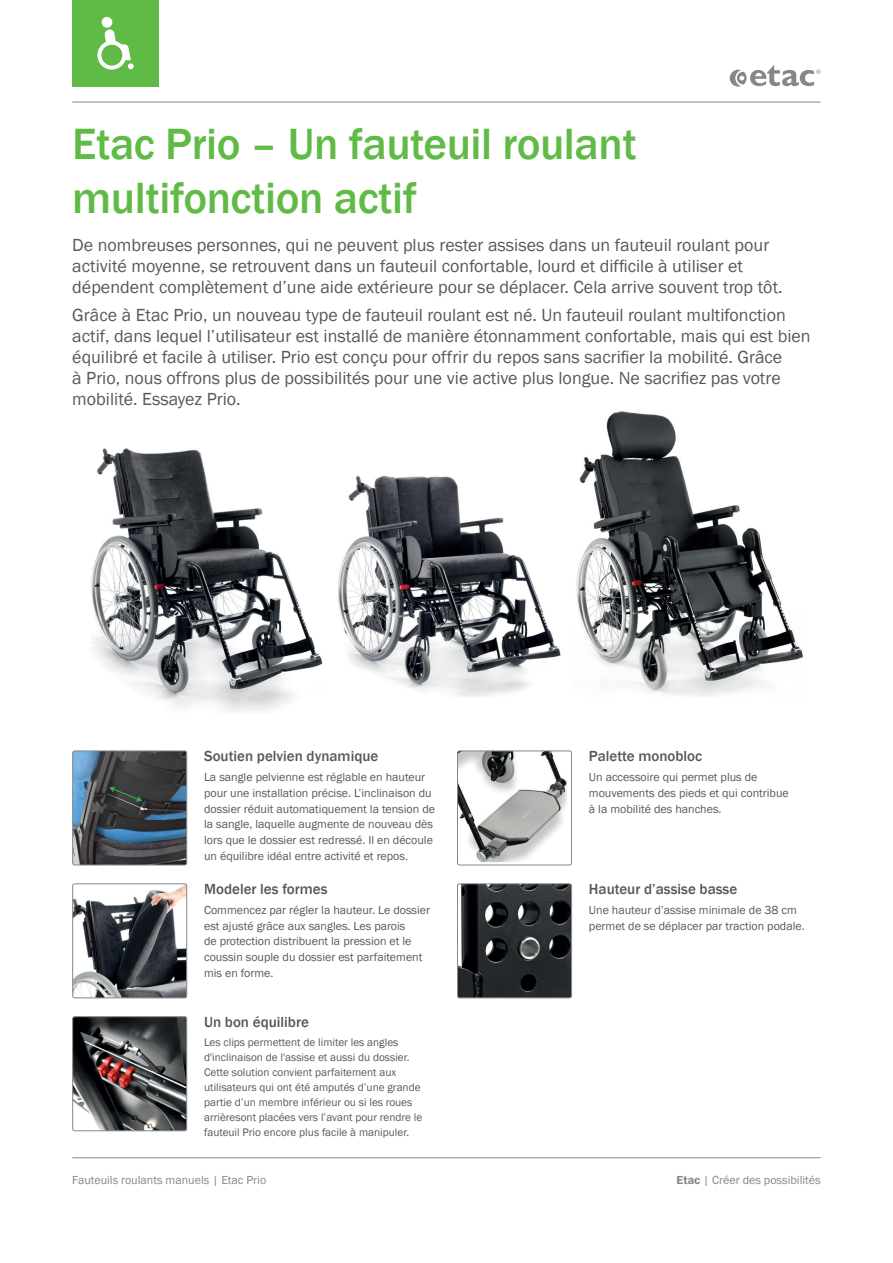
<style>
.page{position:relative;width:893px;height:1263px;background:#fff}
.page>*{position:absolute;margin:0;border:0;box-sizing:border-box;transform-origin:0 0}
.t1{font:500 45px/54px "Franklin Gothic";letter-spacing:-.01em;color:#60bb46}
.t2{font:18px/21px "Franklin Gothic";color:#57585a}
.t3{font:500 15px "Franklin Gothic";color:#57585a}
.t4{font:12px/15.8px "Franklin Gothic";color:#57585a}
.t5{font:12px "Franklin Gothic";color:#83888c}
.t6{font:11.25px/15px "Franklin Gothic";color:#57585a}
.s1{font-weight:600}
</style>
<div class="page">
<hr style="left:72px;top:102px;width:749px;height:1px;background:#83888c">
<hr style="left:72px;top:1157px;width:749px;height:1px;background:#83888c">
<svg style="left:730px;top:65px;width:91px;height:22px"></svg>
<div style="left:72px;top:0;width:87px;height:87px;background:#60bb46"></div>
<svg style="left:97px;top:29px;width:37px;height:41px"></svg>
<div style="left:102px;top:17px;width:10px;height:11px;background:#fff;border-radius:50%"></div>
<img style="left:91px;top:448px;width:232px;height:264px">
<img style="left:338px;top:475px;width:223px;height:222px">
<img style="left:576px;top:411px;width:227px;height:285px">
<img style="left:74px;top:752px;width:113px;height:113px">
<div style="left:72px;top:750px;width:115px;height:115px;border:1px solid #83888c;border-radius:2px"></div>
<img style="left:74px;top:885px;width:113px;height:113px">
<div style="left:72px;top:883px;width:115px;height:115px;border:1px solid #83888c;border-radius:2px"></div>
<img style="left:74px;top:1018px;width:113px;height:113px">
<div style="left:72px;top:1016px;width:115px;height:115px;border:1px solid #83888c;border-radius:2px"></div>
<img style="left:457px;top:752px;width:115px;height:113px">
<div style="left:457px;top:750px;width:115px;height:115px;border:1px solid #83888c;border-radius:2px"></div>
<img style="left:457px;top:885px;width:115px;height:113px">
<div style="left:457px;top:883px;width:115px;height:115px;border:1px solid #83888c;border-radius:2px"></div>
<h1 class="t1" style="left:72px;top:118px;width:566px">Etac Prio – Un fauteuil roulant multifonction actif</h1>
<p class="t2" style="left:72px;top:235px;width:712px">De nombreuses personnes, qui ne peuvent plus rester assises dans un fauteuil roulant pour activité moyenne, se retrouvent dans un fauteuil confortable, lourd et difficile à utiliser et dépendent complètement d’une aide extérieure pour se déplacer. Cela arrive souvent trop tôt.</p>
<p class="t2" style="left:72px;top:304px;width:740px">Grâce à Etac Prio, un nouveau type de fauteuil roulant est né. Un fauteuil roulant multifonction actif, dans lequel l’utilisateur est installé de manière étonnamment confortable, mais qui est bien équilibré et facile à utiliser. Prio est conçu pour offrir du repos sans sacrifier la mobilité. Grâce<br>à Prio, nous offrons plus de possibilités pour une vie active plus longue. Ne sacrifiez pas votre mobilité. Essayez Prio.</p>
<p class="t3" style="left:204px;top:747px;width:176px">Soutien pelvien dynamique</p>
<p class="t4" style="left:204px;top:769px;width:232px">La sangle pelvienne est réglable en hauteur pour une installation précise. L’inclinaison du dossier réduit automatiquement la tension de la sangle, laquelle augmente de nouveau dès lors que le dossier est redressé. Il en découle un équilibre idéal entre activité et repos.</p>
<p class="t3" style="left:204px;top:880px;width:125px">Modeler les formes</p>
<p class="t4" style="left:204px;top:902px;width:228px">Commencez par régler la hauteur. Le dossier est ajusté grâce aux sangles. Les parois<br>de protection distribuent la pression et le coussin souple du dossier est parfaitement mis en forme.</p>
<p class="t3" style="left:204px;top:1012px;width:106px">Un bon équilibre</p>
<p class="t6" style="left:204px;top:1035px;width:220px">Les clips permettent de limiter les angles d'inclinaison de l'assise et aussi du dossier.<br>Cette solution convient parfaitement aux utilisateurs qui ont été amputés d’une grande partie d’un membre inférieur ou si les roues arrièresont placées vers l’avant pour rendre le fauteuil Prio encore plus facile à manipuler.</p>
<p class="t3" style="left:589px;top:747px;width:115px">Palette monobloc</p>
<p class="t4" style="left:589px;top:769px;width:201px">Un accessoire qui permet plus de mouvements des pieds et qui contribue à la mobilité des hanches.</p>
<p class="t3" style="left:589px;top:880px;width:150px">Hauteur d’assise basse</p>
<p class="t4" style="left:589px;top:902px;width:217px">Une hauteur d’assise minimale de 38 cm permet de se déplacer par traction podale.</p>
<p class="t5" style="left:72px;top:1173px;width:195px">Fauteuils roulants manuels | Etac Prio</p>
<p class="t5" style="left:676px;top:1173px;width:146px"><span class="s1">Etac</span> | Créer des possibilités</p>
</div>
